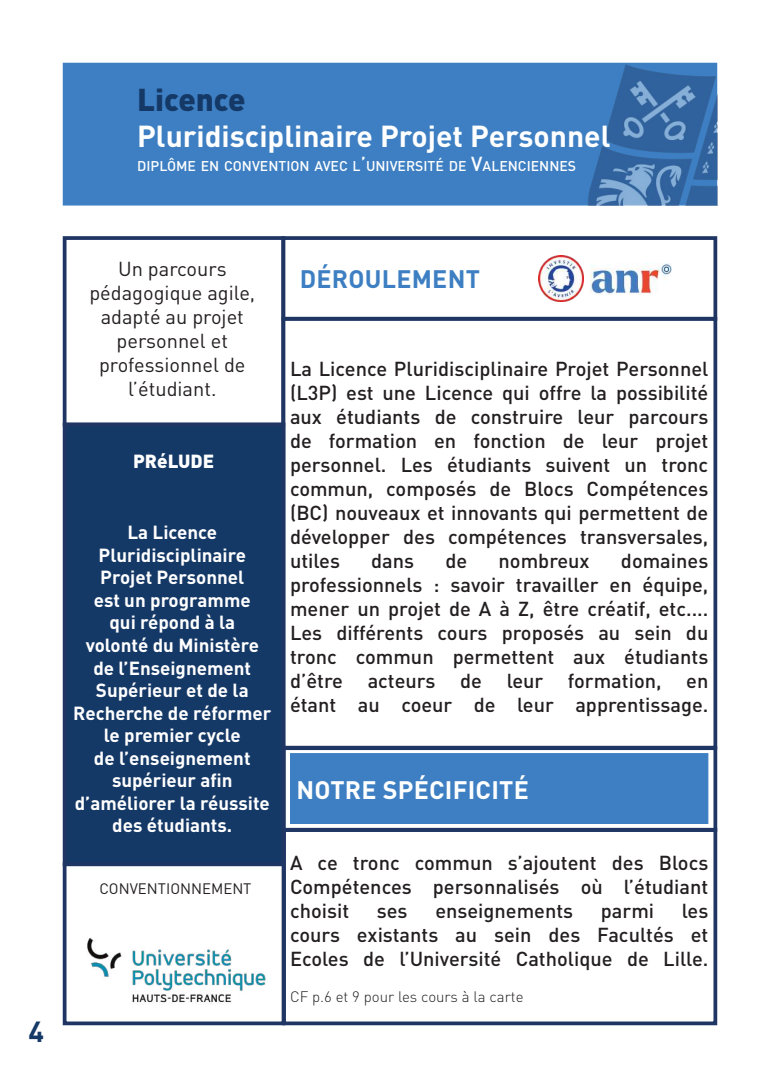
<style>
.page{position:relative;width:780px;height:1088px;background:#fff}
.page>*{position:absolute;margin:0;border:0;box-sizing:border-box;transform-origin:0 0}
.t1{font:900 31.25px "DIN Pro";color:#153967}
.t2{font:700 30px "DIN Pro";color:#fff}
.t3{font:700 28.75px "DIN Pro";color:#153967}
.t4{font:700 25px "DIN Pro";letter-spacing:.01em;color:#fff}
.t5{font:700 25px "DIN Pro";letter-spacing:.01em;color:#3d7fc2}
.t6{font:500 20px/24px "DIN Pro";color:#231f20;text-align:justify}
.t7{font:20px/24px "DIN Pro";color:#231f20;text-align:center}
.t8{font:700 18.75px/22.5px "DIN Pro";color:#fff;text-align:center}
.t9{font:900 18.75px "DIN Pro";color:#fff}
.t10{font:300 15px "DIN Pro";color:#231f20}
.t11{font:15px "DIN Pro";color:#231f20}
.t12{font:500 14px "DIN Pro";color:#fff}
.s1{font-size:20px}
</style>
<div class="page">
<div style="left:63px;top:63px;width:654px;height:143px;background:#3d7fc2;border:1px solid #3d7fc2"></div>
<img style="left:578px;top:63px;width:139px;height:143px">
<div style="left:63px;top:236px;width:222px;height:190px;border:4px solid #1f3563"></div>
<div style="left:281px;top:236px;width:436px;height:85px;border:4px solid #1f3563"></div>
<div style="left:281px;top:317px;width:436px;height:432px;border:4px solid #1f3563"></div>
<div style="left:282px;top:746px;width:435px;height:86px;border:4px solid #1f3563"></div>
<div style="left:63px;top:423px;width:222px;height:443px;background:#153967"></div>
<div style="left:282px;top:828px;width:435px;height:197px;border:4px solid #1f3563"></div>
<div style="left:63px;top:862px;width:222px;height:163px;border:4px solid #1f3563"></div>
<div style="left:290px;top:753px;width:418px;height:71px;background:#3d7fc2;border:1px solid #3d7fc2"></div>
<img style="left:87px;top:938px;width:179px;height:65px">
<img style="left:590px;top:264px;width:81px;height:30px">
<img style="left:538px;top:255px;width:45px;height:46px">
<h1 class="t1" style="left:137px;top:79px;width:110px">Licence</h1>
<h2 class="t2" style="left:137px;top:116px;width:475px">Pluridisciplinaire Projet Personnel</h2>
<p class="t12" style="left:137px;top:157px;width:440px">DIPLÔME EN CONVENTION AVEC L<span class="s1">’</span>UNIVERSITÉ DE <span class="s1">V</span>ALENCIENNES</p>
<h3 class="t3" style="left:28px;top:1012px;width:17px">4</h3>
<p class="t7" style="left:89px;top:256px;width:167px">Un parcours pédagogique agile, adapté au projet personnel et professionnel de l’étudiant.</p>
<p class="t9" style="left:133px;top:448px;width:83px">PRéLUDE</p>
<p class="t8" style="left:73px;top:521px;width:200px">La Licence<br>Pluridisciplinaire<br>Projet Personnel<br>est un programme<br>qui répond à la<br>volonté du Ministère de l’Enseignement<br>Supérieur et de la<br>Recherche de réformer le premier cycle<br>de l’enseignement supérieur afin d’améliorer la réussite des étudiants.</p>
<p class="t11" style="left:99px;top:878px;width:154px">CONVENTIONNEMENT</p>
<p class="t5" style="left:300px;top:262px;width:182px">DÉROULEMENT</p>
<p class="t6" style="left:290px;top:356px;width:420px">La Licence Pluridisciplinaire Projet Personnel (L3P) est une Licence qui offre la possibilité aux étudiants de construire leur parcours de formation en fonction de leur projet personnel. Les étudiants suivent un tronc commun, composés de Blocs Compétences (BC) nouveaux et innovants qui permettent de développer des compétences transversales, utiles</p>
<p class="t6" style="left:290px;top:548px;width:420px;text-indent:331px">domaines professionnels : savoir travailler en équipe, mener un projet de A à Z, être créatif, etc....<br>Les différents cours proposés au sein du tronc commun permettent aux étudiants d’être acteurs de leur formation, en étant au coeur de leur apprentissage.</p>
<p class="t6" style="left:371px;top:548px;width:45px">dans</p>
<p class="t6" style="left:445px;top:548px;width:23px">de</p>
<p class="t6" style="left:498px;top:548px;width:93px">nombreux</p>
<p class="t4" style="left:296px;top:773px;width:234px">NOTRE SPÉCIFICITÉ</p>
<p class="t6" style="left:290px;top:850px;width:420px">A ce tronc commun s’ajoutent des Blocs Compétences personnalisés où l’étudiant choisit</p>
<p class="t6" style="left:377px;top:898px;width:32px">ses</p>
<p class="t6" style="left:435px;top:898px;width:139px">enseignements</p>
<p class="t6" style="left:601px;top:898px;width:55px">parmi</p>
<p class="t6" style="left:290px;top:898px;width:420px;text-indent:392px">les cours existants au sein des Facultés et Ecoles de l’Université Catholique de Lille.</p>
<p class="t10" style="left:290px;top:986px;width:235px">CF p.6 et 9 pour les cours à la carte</p>
</div>
